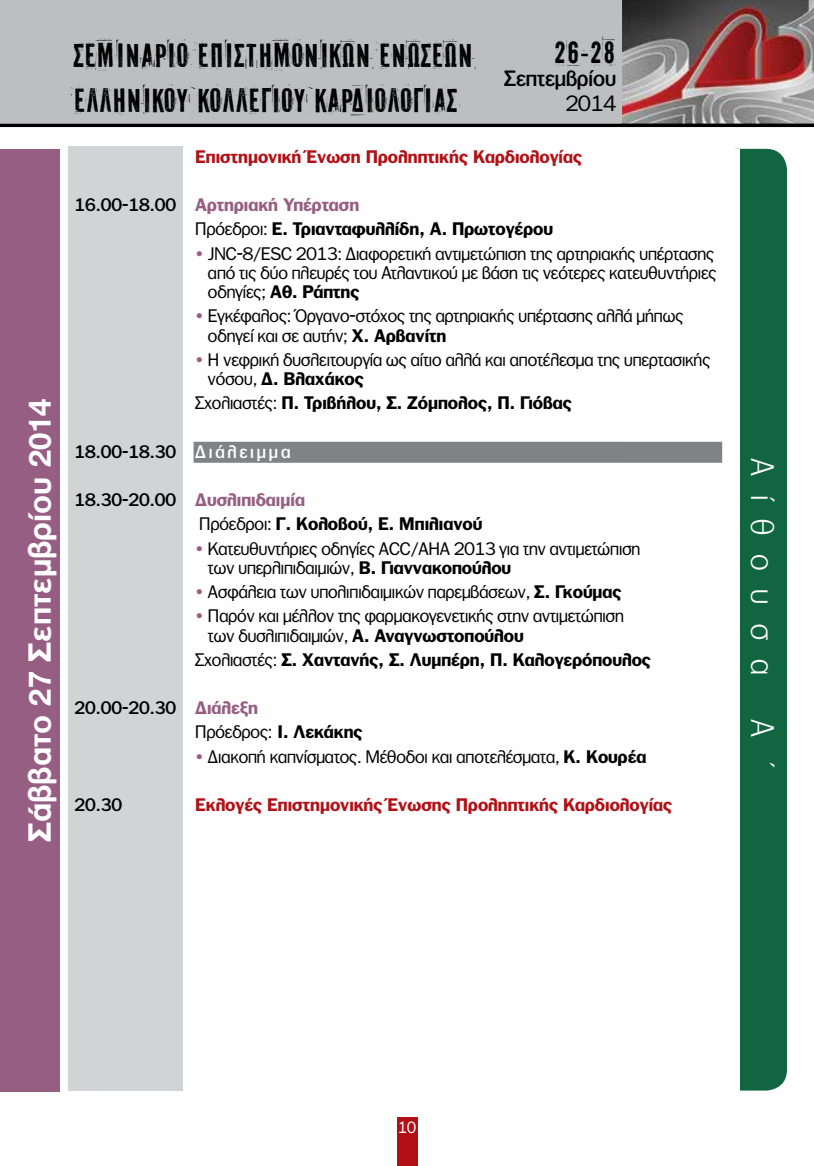
<style>
.page{position:relative;width:814px;height:1166px;background:#fff}
.page>*{position:absolute;margin:0;border:0;box-sizing:border-box;transform-origin:0 0}
.t1{font:700 33.25px "Helvetica Neue Greek";color:#fff}
.t2{font:31.68px/45.5px "PF Fuel";letter-spacing:-.02em;color:#000}
.t3{font:300 31.5px "PF Franklin Gothic";letter-spacing:.6em;color:#fff}
.t4{font:29.22px "PF Fuel";color:#000}
.t5{font:21.35px "PF Franklin Gothic Med";color:#000}
.t6{font:21.35px "PF Franklin Gothic";color:#000}
.t7{font:17.5px/19.2px "PF Franklin Gothic";color:#000}
.t8{font:700 17.5px/24.2px "PF Franklin Gothic";color:#000}
.t9{font:700 17.5px "PF Franklin Gothic";color:#b11116}
.t10{font:17.5px "PF Franklin Gothic Med";color:#000}
.t11{font:15.75px "PF Franklin Gothic";color:#fff;scale:.95 1}
.s1{font-family:"PF Franklin Gothic Med";font-weight:400}
.s2{color:#955e82}
.s3{font-weight:400}
.s4{font-weight:700}
.s5{color:#fff}
.s6{font-family:"PF Franklin Gothic";font-weight:700;color:#955e82}
</style>
<div class="page">
<img style="left:0;top:0;width:814px;height:1166px">
<div style="left:0;top:0;width:621px;height:123px;background:#bcbec0"></div>
<hr style="left:0;top:124px;width:814px;height:3px;background:#000">
<div style="left:396px;top:1117px;width:21px;height:49px;background:#b11116"></div>
<div style="left:715px;top:149px;width:72px;height:941px;background:#116641;border-radius:21px"></div>
<div style="left:625px;top:149px;width:114px;height:942px;background:#fff"></div>
<div style="left:68px;top:146px;width:114px;height:944px;background:#d1d3d4"></div>
<div style="left:193px;top:442px;width:529px;height:21px;background:#808285"></div>
<div style="left:0;top:149px;width:60px;height:942px;background:#955e82"></div>
<h2 class="t2" style="left:73px;top:32px;width:402px">ΣΕΜΙΝΑΡΙΟ ΕΠΙΣΤΗΜΟΝΙΚΩΝ ΕΝΩΣΕΩΝ<br>ΕΛΛΗΝΙΚΟΥ ΚΟΛΛΕΓΙΟΥ ΚΑΡ∆ΙΟΛΟΓΙΑΣ</h2>
<h3 class="t4" style="left:553px;top:34px;width:64px">26-28</h3>
<p class="t5" style="left:504px;top:66px;width:113px">Σεπτεµβρίου</p>
<p class="t6" style="left:565px;top:92px;width:52px">2014</p>
<h1 class="t1" style="left:22px;top:842px;width:445px;rotate:-90deg">Σάββατο 27 Σεπτεμβρίου 2014</h1>
<p class="t9" style="left:195px;top:146px;width:388px">Επιστημονική Ένωση Προληπτικής Καρδιολογίας</p>
<p class="t8" style="left:195px;top:193px;width:359px;text-indent:-121px"><span class="s1">16.00-18.00</span> <span class="s2">Αρτηριακή Υπέρταση<br></span><span class="s3">Πρόεδροι:</span> Ε. Τριανταφυλλίδη, Α. Πρωτογέρου</p>
<p class="t7" style="left:208px;top:244px;width:510px;text-indent:-13px"><span class="s2">•</span> JNC-8/ESC 2013: Διαφορετική αντιμετώπιση της αρτηριακής υπέρτασης από τις δύο πλευρές του Ατλαντικού με βάση τις νεότερες κατευθυντήριες οδηγίες; <span class="s4">Αθ. Ράπτης</span></p>
<p class="t7" style="left:208px;top:306px;width:477px;text-indent:-13px"><span class="s2">•</span> Εγκέφαλος: Όργανο-στόχος της αρτηριακής υπέρτασης αλλά μήπως οδηγεί και σε αυτήν; <span class="s4">Χ. Αρβανίτη</span></p>
<p class="t7" style="left:208px;top:350px;width:504px;text-indent:-13px"><span class="s2">•</span> Η νεφρική δυσλειτουργία ως αίτιο αλλά και αποτέλεσμα της υπερτασικής νόσου, <span class="s4">Δ. Βλαχάκος</span></p>
<p class="t8" style="left:195px;top:391px;width:378px"><span class="s3">Σχολιαστές:</span> Π. Τριβήλου, Σ. Ζόμπολος, Π. Γιόβας</p>
<p class="t10" style="left:74px;top:441px;width:217px">18.00-18.30 <span class="s5">Δι άλ ε ι μ μ α</span></p>
<p class="t8" style="left:199px;top:488px;width:284px;text-indent:-125px"><span class="s1">18.30-20.00</span> <span class="s2">Δυσλιπιδαιμία<br></span><span class="s3">Πρόεδροι:</span> Γ. Κολοβού, Ε. Μπιλιανού</p>
<p class="t7" style="left:208px;top:539px;width:434px;text-indent:-13px"><span class="s2">•</span> Κατευθυντήριες οδηγίες ACC/AHA 2013 για την αντιμετώπιση των υπερλιπιδαιμιών, <span class="s4">Β. Γιαννακοπούλου</span></p>
<p class="t7" style="left:195px;top:582px;width:428px"><span class="s2">•</span> Ασφάλεια των υπολιπιδαιμικών παρεμβάσεων, <span class="s4">Σ. Γκούμας</span></p>
<p class="t7" style="left:208px;top:606px;width:417px;text-indent:-13px"><span class="s2">•</span> Παρόν και μέλλον της φαρμακογενετικής στην αντιμετώπιση των δυσλιπιδαιμιών, <span class="s4">Α. Αναγνωστοπούλου</span></p>
<p class="t8" style="left:195px;top:647px;width:457px"><span class="s3">Σχολιαστές:</span> Σ. Χαντανής, Σ. Λυμπέρη, Π. Καλογερόπουλος</p>
<p class="t10" style="left:74px;top:698px;width:185px">20.00-20.30 <span class="s6">Διάλεξη</span></p>
<p class="t7" style="left:195px;top:722px;width:169px">Πρόεδρος: <span class="s4">Ι. Λεκάκης</span></p>
<p class="t7" style="left:195px;top:746px;width:452px"><span class="s2">•</span> Διακοπή καπνίσματος. Μέθοδοι και αποτελέσματα, <span class="s4">Κ. Κουρέα</span></p>
<p class="t10" style="left:74px;top:795px;width:49px">20.30</p>
<p class="t9" style="left:195px;top:794px;width:478px">Εκλογές Επιστημονικής Ένωσης Προληπτικής Καρδιολογίας</p>
<h3 class="t3" style="left:780px;top:458px;width:218px;rotate:90deg">Αίθουσα</h3>
<h3 class="t3" style="left:780px;top:719px;width:54px;rotate:90deg">Α ΄</h3>
<p class="t11" style="left:398px;top:1119px;width:20px">10</p>
</div>
